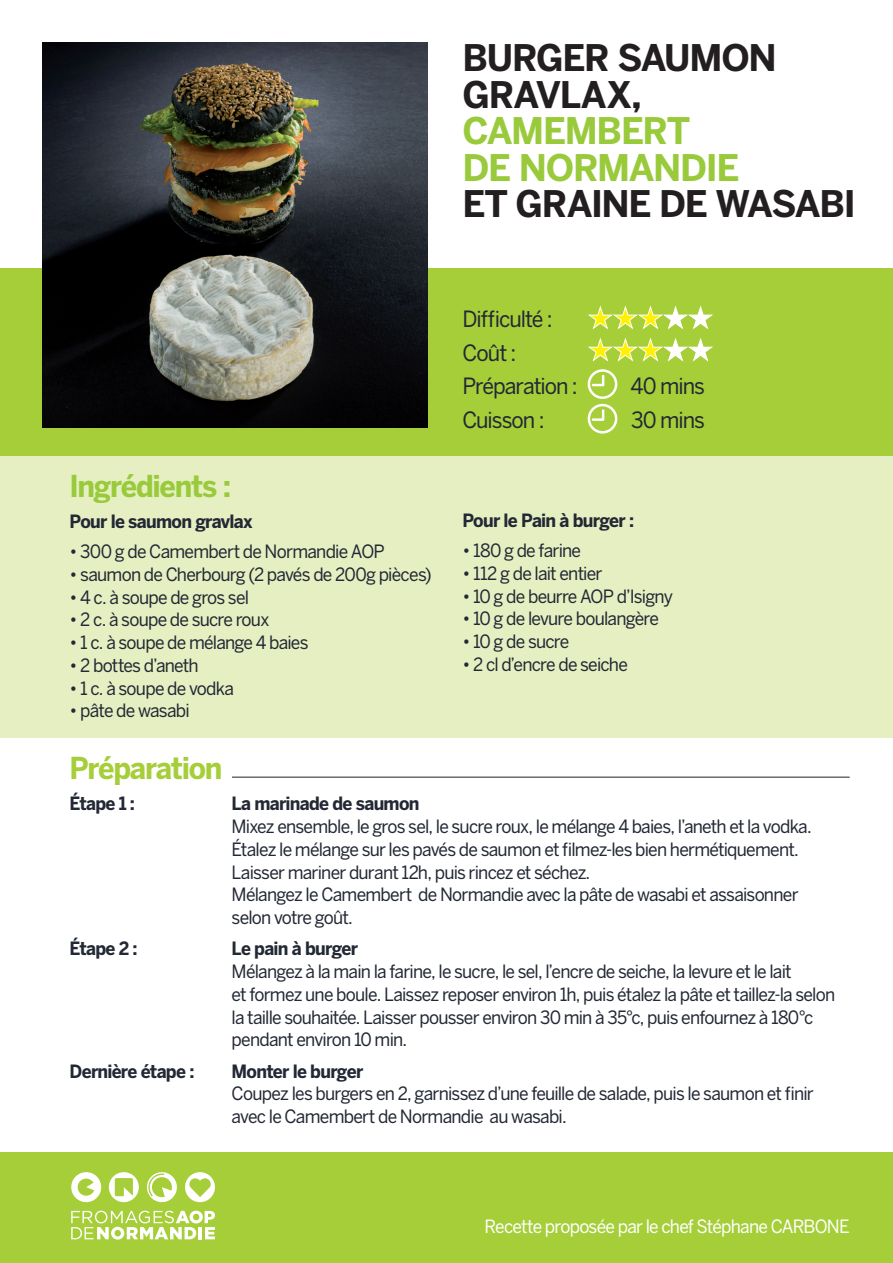
<style>
.page{position:relative;width:893px;height:1263px;background:#fff}
.page>*{position:absolute;margin:0;border:0;box-sizing:border-box;transform-origin:0 0}
.t1{font:700 36.45px/36.5px "Benton Sans";letter-spacing:-.04em;color:#231f20}
.t2{font:700 36.45px/36.5px "Benton Sans";letter-spacing:-.04em;color:#99ca3b}
.t3{font:700 30px "Benton Sans";letter-spacing:-.045em;color:#99ca3b;scale:.95 1}
.t4{font:700 30px "Benton Sans";letter-spacing:-.045em;color:#a6ce39;scale:.95 1}
.t5{font:22.2px/33.5px "Benton Sans";letter-spacing:-.05em;color:#222834;scale:.95 1}
.t6{font:18.15px/22.8px "Benton Sans";letter-spacing:-.045em;color:#222834;scale:.95 1}
.t7{font:700 18.15px "Benton Sans";letter-spacing:-.04em;color:#222834;scale:.95 1}
.t8{font:18.15px "Benton Sans";letter-spacing:-.045em;color:#fff;scale:.95 1}
</style>
<div class="page">
<div style="left:0;top:290px;width:892px;height:448px;background:#e6efc1"></div>
<div style="left:0;top:268px;width:892px;height:188px;background:#a6ce39"></div>
<hr style="left:232px;top:777px;width:618px;height:1px;background:#231f20">
<div style="left:0;top:1152px;width:892px;height:111px;background:#a6ce39"></div>
<svg style="left:109px;top:1172px;width:30px;height:30px"></svg>
<svg style="left:71px;top:1172px;width:31px;height:31px"></svg>
<svg style="left:147px;top:1172px;width:30px;height:31px"></svg>
<svg style="left:185px;top:1172px;width:30px;height:30px"></svg>
<svg style="left:71px;top:1210px;width:144px;height:29px"></svg>
<svg style="left:588px;top:306px;width:125px;height:23px"></svg>
<svg style="left:588px;top:338px;width:125px;height:24px"></svg>
<svg style="left:588px;top:369px;width:29px;height:64px"></svg>
<img style="left:43px;top:43px;width:385px;height:385px">
<h1 class="t1" style="left:462px;top:39px;width:316px">BURGER SAUMON<br>GRAVLAX,</h1>
<h1 class="t2" style="left:462px;top:112px;width:278px">CAMEMBERT<br>DE NORMANDIE</h1>
<h1 class="t1" style="left:462px;top:185px;width:395px">ET GRAINE DE WASABI</h1>
<p class="t5" style="left:462px;top:302px;width:123px">Difficulté :<br>Coût :<br>Préparation :</p>
<p class="t5" style="left:630px;top:369px;width:80px">40 mins</p>
<h2 class="t3" style="left:70px;top:468px;width:172px">Ingrédients :</h2>
<p class="t7" style="left:70px;top:511px;width:194px">Pour le saumon gravlax</p>
<p class="t6" style="left:70px;top:540px;width:333px">• 300 g de Camembert de Normandie AOP</p>
<p class="t6" style="left:70px;top:563px;width:383px">• saumon de Cherbourg (2 pavés de 200g pièces)</p>
<p class="t6" style="left:70px;top:585px;width:190px">• 4 c. à soupe de gros sel</p>
<p class="t6" style="left:70px;top:608px;width:212px">• 2 c. à soupe de sucre roux</p>
<p class="t6" style="left:70px;top:631px;width:253px">• 1 c. à soupe de mélange 4 baies</p>
<p class="t6" style="left:70px;top:654px;width:137px">• 2 bottes d’aneth</p>
<p class="t6" style="left:70px;top:676px;width:175px">• 1 c. à soupe de vodka</p>
<p class="t6" style="left:70px;top:699px;width:128px">• pâte de wasabi</p>
<p class="t5" style="left:462px;top:403px;width:88px">Cuisson :</p>
<p class="t5" style="left:631px;top:403px;width:79px">30 mins</p>
<p class="t7" style="left:462px;top:510px;width:182px">Pour le Pain à burger :</p>
<p class="t6" style="left:462px;top:539px;width:126px">• 180 g de farine</p>
<p class="t6" style="left:462px;top:562px;width:149px">• 112 g de lait entier</p>
<p class="t6" style="left:462px;top:584px;width:223px">• 10 g de beurre AOP d’Isigny</p>
<p class="t6" style="left:462px;top:607px;width:208px">• 10 g de levure boulangère</p>
<p class="t6" style="left:462px;top:630px;width:114px">• 10 g de sucre</p>
<p class="t6" style="left:462px;top:653px;width:176px">• 2 cl d’encre de seiche</p>
<h2 class="t4" style="left:70px;top:750px;width:162px">Préparation</h2>
<p class="t7" style="left:70px;top:793px;width:70px">Étape 1 :</p>
<p class="t7" style="left:232px;top:793px;width:199px">La marinade de saumon</p>
<p class="t6" style="left:232px;top:815px;width:612px">Mixez ensemble, le gros sel, le sucre roux, le mélange 4 baies, l’aneth et la vodka.<br>Étalez le mélange sur les pavés de saumon et filmez-les bien hermétiquement.<br>Laisser mariner durant 12h, puis rincez et séchez.<br>Mélangez le Camembert de Normandie avec la pâte de wasabi et assaisonner selon votre goût.</p>
<p class="t7" style="left:70px;top:938px;width:73px">Étape 2 :</p>
<p class="t7" style="left:232px;top:938px;width:135px">Le pain à burger</p>
<p class="t6" style="left:232px;top:960px;width:637px">Mélangez à la main la farine, le sucre, le sel, l’encre de seiche, la levure et le lait<br>et formez une boule. Laissez reposer environ 1h, puis étalez la pâte et taillez-la selon la taille souhaitée. Laisser pousser environ 30 min à 35°c, puis enfournez à 180°c pendant environ 10 min.</p>
<p class="t7" style="left:70px;top:1060px;width:133px">Dernière étape :</p>
<p class="t7" style="left:232px;top:1060px;width:140px">Monter le burger</p>
<p class="t6" style="left:232px;top:1082px;width:614px">Coupez les burgers en 2, garnissez d’une feuille de salade, puis le saumon et finir avec le Camembert de Normandie au wasabi.</p>
<p class="t8" style="left:485px;top:1215px;width:386px">Recette proposée par le chef Stéphane CARBONE</p>
</div>
